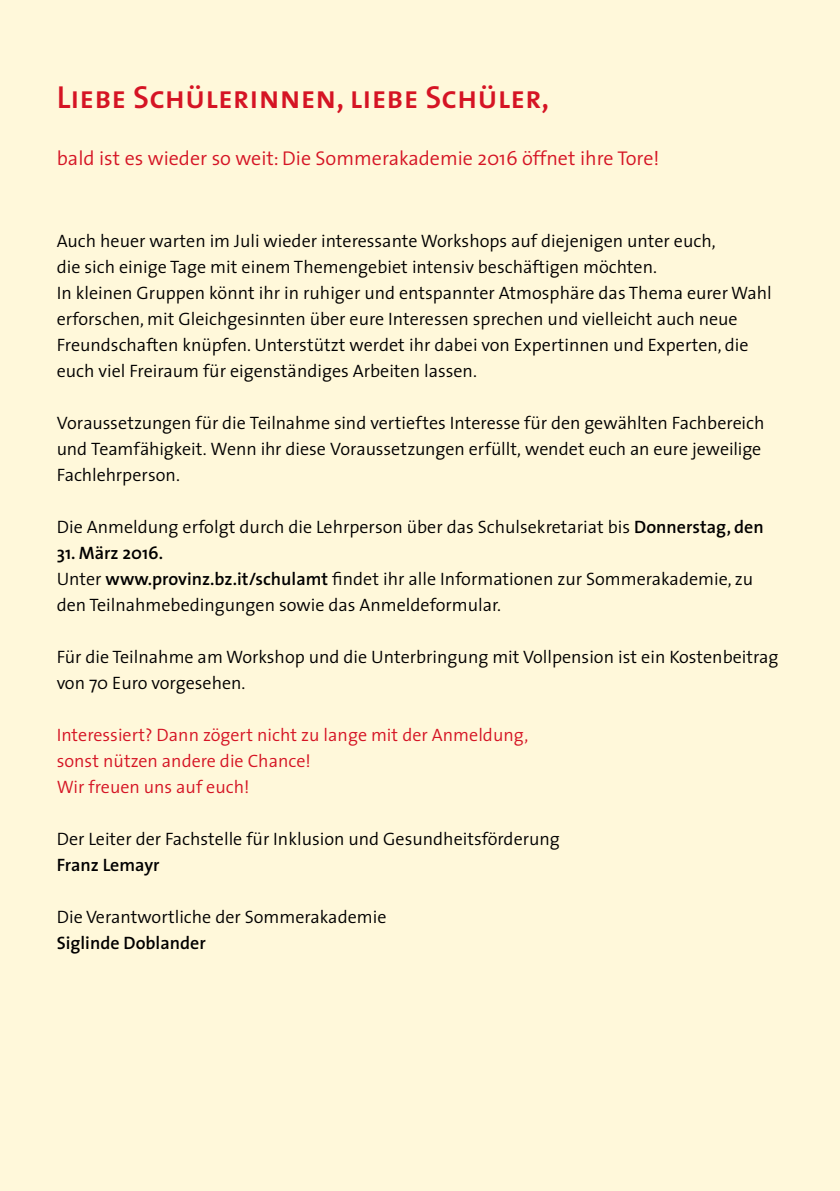
<style>
.page{position:relative;width:840px;height:1191px;background:#fff}
.page>*{position:absolute;margin:0;border:0;box-sizing:border-box;transform-origin:0 0}
.t1{font:32px "The Sans Semi Bold Caps";color:#d51424}
.t2{font:300 20px "The Sans";color:#d51424}
.t3{font:300 18px/26px "The Sans";color:#000}
.t4{font:300 18px/26px "The Sans";color:#d51424}
.t5{font:600 18px "The Sans";color:#000}
.s1{font-weight:600}
</style>
<div class="page">
<div style="left:0;top:0;width:839px;height:1191px;background:#fff8da"></div>
<h1 class="t1" style="left:57px;top:71px;width:494px">Liebe Schülerinnen, liebe Schüler,</h1>
<p class="t2" style="left:57px;top:141px;width:604px">bald ist es wieder so weit: Die Sommerakademie 2016 öffnet ihre Tore!</p>
<p class="t3" style="left:57px;top:227px;width:716px">Auch heuer warten im Juli wieder interessante Workshops auf diejenigen unter euch,<br>die sich einige Tage mit einem Themengebiet intensiv beschäftigen möchten.<br>In kleinen Gruppen könnt ihr in ruhiger und entspannter Atmosphäre das Thema eurer Wahl erforschen, mit Gleichgesinnten über eure Interessen sprechen und vielleicht auch neue Freundschaften knüpfen. Unterstützt werdet ihr dabei von Expertinnen und Experten, die euch viel Freiraum für eigenständiges Arbeiten lassen.</p>
<p class="t3" style="left:57px;top:409px;width:708px">Voraussetzungen für die Teilnahme sind vertieftes Interesse für den gewählten Fachbereich und Teamfähigkeit. Wenn ihr diese Voraussetzungen erfüllt, wendet euch an eure jeweilige<br>Fachlehrperson.</p>
<p class="t3" style="left:57px;top:513px;width:708px">Die Anmeldung erfolgt durch die Lehrperson über das Schulsekretariat bis <span class="s1">Donnerstag, den</span></p>
<p class="t3" style="left:57px;top:539px;width:697px"><span class="s1">31. März 2016.<br></span>Unter <span class="s1">www.provinz.bz.it/schulamt</span> findet ihr alle Informationen zur Sommerakademie, zu den Teilnahmebedingungen sowie das Anmeldeformular.</p>
<p class="t3" style="left:57px;top:643px;width:722px">Für die Teilnahme am Workshop und die Unterbringung mit Vollpension ist ein Kostenbeitrag von 70 Euro vorgesehen.</p>
<p class="t4" style="left:57px;top:721px;width:472px">Interessiert? Dann zögert nicht zu lange mit der Anmeldung, sonst nützen andere die Chance!<br>Wir freuen uns auf euch!</p>
<p class="t3" style="left:57px;top:825px;width:504px">Der Leiter der Fachstelle für Inklusion und Gesundheitsförderung</p>
<p class="t5" style="left:57px;top:849px;width:104px">Franz Lemayr</p>
<p class="t3" style="left:57px;top:903px;width:331px">Die Verantwortliche der Sommerakademie</p>
<p class="t5" style="left:57px;top:927px;width:150px">Siglinde Doblander</p>
</div>
